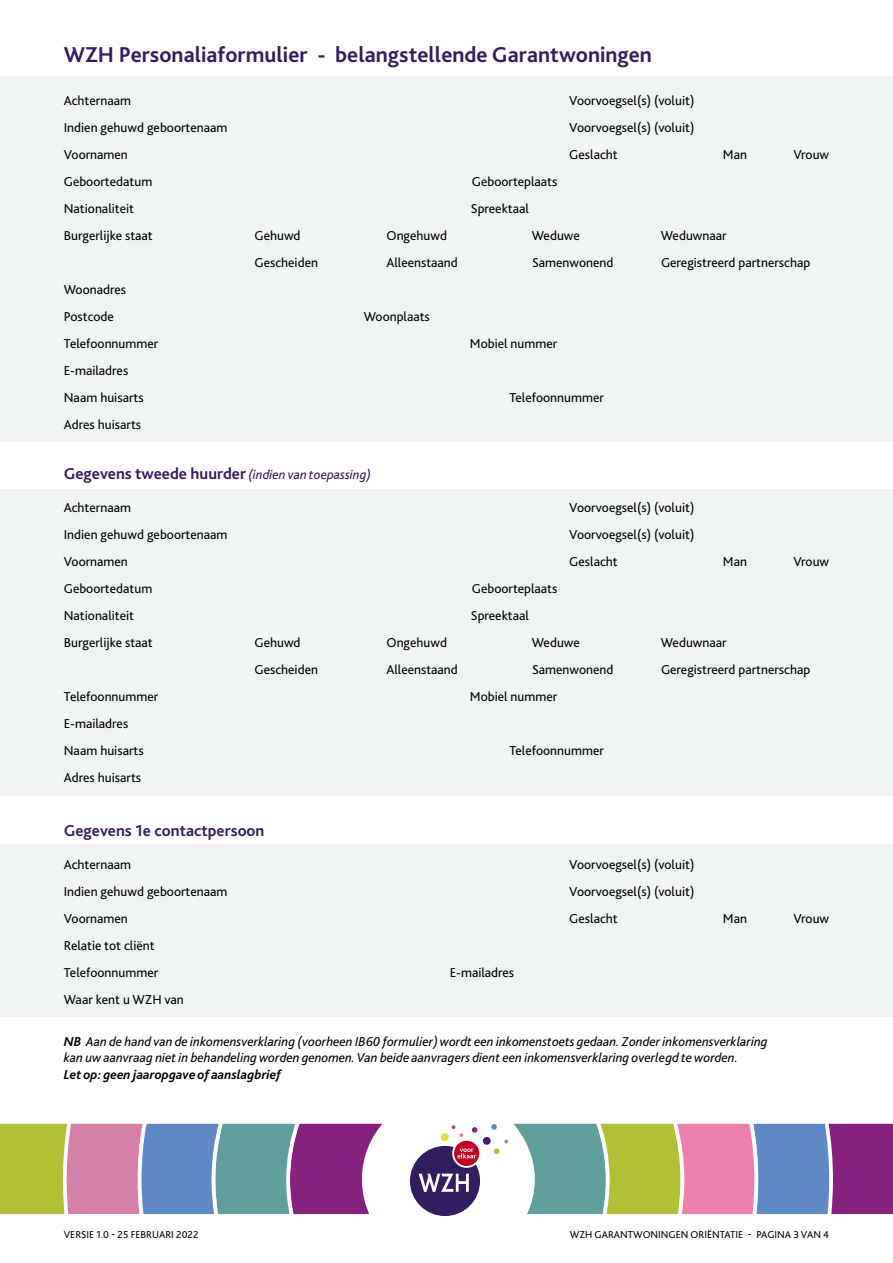
<style>
.page{position:relative;width:893px;height:1263px;background:#fff}
.page>*{position:absolute;margin:0;border:0;box-sizing:border-box;transform-origin:0 0}
.t1{font:700 22.5px "Bliss 2";color:#321d5e}
.t2{font:700 16.5px "Bliss 2";color:#321d5e}
.t3{font:13.5px/27px "Bliss 2";color:#000}
.t4{font:italic 13.5px/16.5px "Bliss 2";color:#000}
.t5{font:italic 700 13.5px "Bliss 2";color:#000}
.t6{font:10.5px "Bliss 2";color:#000}
.s1{font-weight:400;font-style:italic;font-size:13.5px}
.s2{font-weight:700}
</style>
<div class="page">
<svg style="left:0;top:1123px;width:383px;height:92px;background:#998c98"></svg>
<svg style="left:410px;top:1123px;width:483px;height:93px"></svg>
<div style="left:0;top:77px;width:893px;height:365px;background:#f0f4f3"></div>
<div style="left:0;top:489px;width:893px;height:306px;background:#f0f4f3"></div>
<div style="left:0;top:844px;width:893px;height:172px;background:#f0f4f3"></div>
<h1 class="t1" style="left:64px;top:40px;width:590px">WZH Personaliaformulier - belangstellende Garantwoningen</h1>
<p class="t3" style="left:64px;top:87px;width:69px">Achternaam</p>
<p class="t3" style="left:569px;top:87px;width:127px">Voorvoegsel(s) (voluit)</p>
<p class="t3" style="left:64px;top:114px;width:165px">Indien gehuwd geboortenaam</p>
<p class="t3" style="left:569px;top:114px;width:127px">Voorvoegsel(s) (voluit)</p>
<p class="t3" style="left:64px;top:141px;width:66px">Voornamen</p>
<p class="t3" style="left:569px;top:141px;width:50px">Geslacht</p>
<p class="t3" style="left:723px;top:141px;width:26px">Man</p>
<p class="t3" style="left:793px;top:141px;width:37px">Vrouw</p>
<p class="t3" style="left:64px;top:168px;width:90px">Geboortedatum</p>
<p class="t3" style="left:472px;top:168px;width:87px">Geboorteplaats</p>
<p class="t3" style="left:64px;top:195px;width:72px">Nationaliteit</p>
<p class="t3" style="left:471px;top:195px;width:59px">Spreektaal</p>
<p class="t3" style="left:64px;top:222px;width:91px">Burgerlijke staat</p>
<p class="t3" style="left:254px;top:222px;width:48px">Gehuwd</p>
<p class="t3" style="left:386px;top:222px;width:62px">Ongehuwd</p>
<p class="t3" style="left:532px;top:222px;width:50px">Weduwe</p>
<p class="t3" style="left:661px;top:222px;width:67px">Weduwnaar</p>
<p class="t3" style="left:254px;top:249px;width:65px">Gescheiden</p>
<p class="t3" style="left:386px;top:249px;width:73px">Alleenstaand</p>
<p class="t3" style="left:532px;top:249px;width:83px">Samenwonend</p>
<p class="t3" style="left:661px;top:249px;width:151px">Geregistreerd partnerschap</p>
<p class="t3" style="left:64px;top:276px;width:64px">Woonadres<br>Postcode</p>
<p class="t3" style="left:364px;top:303px;width:68px">Woonplaats</p>
<p class="t3" style="left:64px;top:330px;width:96px">Telefoonnummer</p>
<p class="t3" style="left:470px;top:330px;width:89px">Mobiel nummer</p>
<p class="t3" style="left:64px;top:357px;width:81px">E-mailadres<br>Naam huisarts</p>
<p class="t3" style="left:509px;top:384px;width:96px">Telefoonnummer</p>
<p class="t3" style="left:64px;top:411px;width:79px">Adres huisarts</p>
<p class="t2" style="left:64px;top:464px;width:309px">Gegevens tweede huurder <span class="s1">(indien van toepassing)</span></p>
<p class="t3" style="left:64px;top:494px;width:69px">Achternaam</p>
<p class="t3" style="left:569px;top:494px;width:127px">Voorvoegsel(s) (voluit)</p>
<p class="t3" style="left:64px;top:521px;width:165px">Indien gehuwd geboortenaam</p>
<p class="t3" style="left:569px;top:521px;width:127px">Voorvoegsel(s) (voluit)</p>
<p class="t3" style="left:64px;top:548px;width:66px">Voornamen</p>
<p class="t3" style="left:569px;top:548px;width:50px">Geslacht</p>
<p class="t3" style="left:723px;top:548px;width:26px">Man</p>
<p class="t3" style="left:793px;top:548px;width:37px">Vrouw</p>
<p class="t3" style="left:64px;top:575px;width:90px">Geboortedatum</p>
<p class="t3" style="left:472px;top:575px;width:87px">Geboorteplaats</p>
<p class="t3" style="left:64px;top:602px;width:72px">Nationaliteit</p>
<p class="t3" style="left:471px;top:602px;width:59px">Spreektaal</p>
<p class="t3" style="left:64px;top:629px;width:91px">Burgerlijke staat</p>
<p class="t3" style="left:254px;top:629px;width:48px">Gehuwd</p>
<p class="t3" style="left:386px;top:629px;width:62px">Ongehuwd</p>
<p class="t3" style="left:532px;top:629px;width:50px">Weduwe</p>
<p class="t3" style="left:661px;top:629px;width:67px">Weduwnaar</p>
<p class="t3" style="left:254px;top:656px;width:65px">Gescheiden</p>
<p class="t3" style="left:386px;top:656px;width:73px">Alleenstaand</p>
<p class="t3" style="left:532px;top:656px;width:83px">Samenwonend</p>
<p class="t3" style="left:661px;top:656px;width:151px">Geregistreerd partnerschap</p>
<p class="t3" style="left:64px;top:683px;width:96px">Telefoonnummer</p>
<p class="t3" style="left:470px;top:683px;width:89px">Mobiel nummer</p>
<p class="t3" style="left:64px;top:710px;width:81px">E-mailadres<br>Naam huisarts</p>
<p class="t3" style="left:509px;top:737px;width:96px">Telefoonnummer</p>
<p class="t3" style="left:64px;top:764px;width:79px">Adres huisarts</p>
<p class="t2" style="left:64px;top:820px;width:202px">Gegevens 1e contactpersoon</p>
<p class="t3" style="left:64px;top:850px;width:69px">Achternaam</p>
<p class="t3" style="left:569px;top:850px;width:127px">Voorvoegsel(s) (voluit)</p>
<p class="t3" style="left:64px;top:877px;width:165px">Indien gehuwd geboortenaam</p>
<p class="t3" style="left:569px;top:877px;width:127px">Voorvoegsel(s) (voluit)</p>
<p class="t3" style="left:64px;top:904px;width:66px">Voornamen</p>
<p class="t3" style="left:569px;top:904px;width:50px">Geslacht</p>
<p class="t3" style="left:723px;top:904px;width:26px">Man</p>
<p class="t3" style="left:793px;top:904px;width:37px">Vrouw</p>
<p class="t3" style="left:64px;top:931px;width:96px">Relatie tot cliënt<br>Telefoonnummer</p>
<p class="t3" style="left:450px;top:958px;width:66px">E-mailadres</p>
<p class="t3" style="left:64px;top:985px;width:122px">Waar kent u WZH van</p>
<p class="t4" style="left:64px;top:1032px;width:705px"><span class="s2">NB</span> Aan de hand van de inkomensverklaring (voorheen IB60 formulier) wordt een inkomenstoets gedaan. Zonder inkomensverklaring kan uw aanvraag niet in behandeling worden genomen. Van beide aanvragers dient een inkomensverklaring overlegd te worden.</p>
<p class="t5" style="left:64px;top:1066px;width:219px">Let op: geen jaaropgave of aanslagbrief</p>
<p class="t6" style="left:64px;top:1228px;width:136px">VERSIE 1.0 - 25 FEBRUARI 2022</p>
<p class="t6" style="left:570px;top:1228px;width:261px">WZH GARANTWONINGEN ORIËNTATIE - PAGINA 3 VAN 4</p>
</div>
